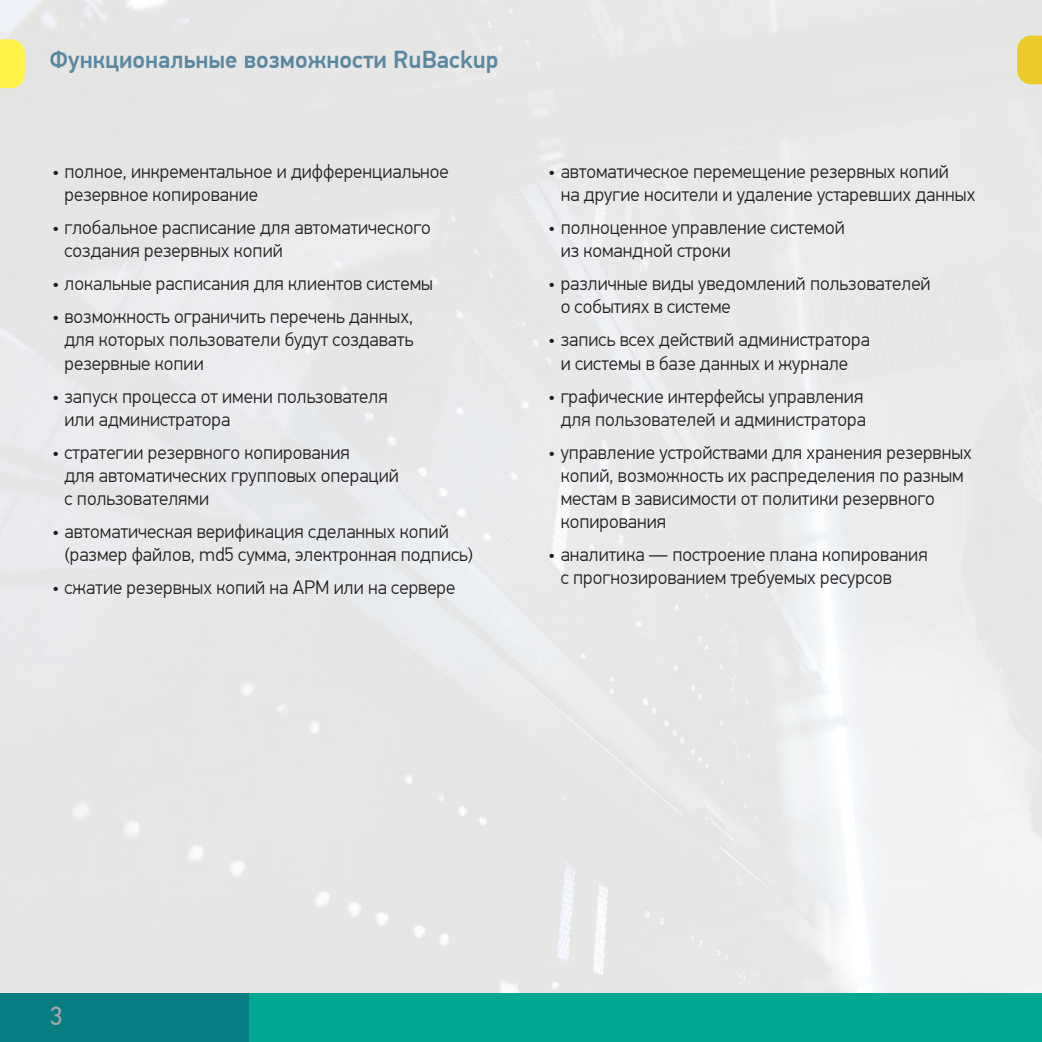
<style>
.page{position:relative;width:1042px;height:1042px;background:#fff}
.page>*{position:absolute;margin:0;border:0;box-sizing:border-box;transform-origin:0 0}
.t1{font:26.25px "PF Din Text Pro";color:#a8a9ad}
.t2{font:500 24.5px "PF Din Text Pro";color:#5b88a1}
.t3{font:300 19.25px/23.1px "PF Din Text Pro";color:#231f20}
</style>
<div class="page">
<div style="left:248px;top:992px;width:794px;height:50px;background:#00a891"></div>
<div style="left:0;top:992px;width:248px;height:50px;background:#077c83"></div>
<img style="left:0;top:992px;width:1042px;height:1px">
<svg style="left:0;top:39px;width:25px;height:49px"></svg>
<svg style="left:1017px;top:36px;width:25px;height:48px"></svg>
<p class="t2" style="left:50px;top:45px;width:450px">Функциональные возможности RuBackup</p>
<p class="t3" style="left:64px;top:160px;width:386px;text-indent:-12px">• полное, инкрементальное и дифференциальное резервное копирование</p>
<p class="t3" style="left:64px;top:216px;width:368px;text-indent:-12px">• глобальное расписание для автоматического создания резервных копий</p>
<p class="t3" style="left:52px;top:272px;width:382px">• локальные расписания для клиентов системы</p>
<p class="t3" style="left:64px;top:305px;width:350px;text-align:justify;text-indent:-12px">• возможность ограничить перечень данных, для которых пользователи будут создавать резервные копии</p>
<p class="t3" style="left:64px;top:385px;width:325px;text-indent:-12px">• запуск процесса от имени пользователя или администратора</p>
<p class="t3" style="left:64px;top:441px;width:336px;text-indent:-12px">• стратегии резервного копирования<br>для автоматических групповых операций с пользователями</p>
<p class="t3" style="left:64px;top:520px;width:410px;text-indent:-12px">• автоматическая верификация сделанных копий (размер файлов, md5 сумма, электронная подпись)</p>
<p class="t3" style="left:52px;top:576px;width:405px">• сжатие резервных копий на АРМ или на сервере</p>
<p class="t3" style="left:561px;top:160px;width:416px;text-indent:-12px">• автоматическое перемещение резервных копий<br>на другие носители и удаление устаревших данных</p>
<p class="t3" style="left:561px;top:216px;width:286px;text-indent:-12px">• полноценное управление системой из командной строки</p>
<p class="t3" style="left:561px;top:272px;width:371px;text-indent:-12px">• различные виды уведомлений пользователей о событиях в системе</p>
<p class="t3" style="left:548px;top:329px;width:323px;text-align:center">• запись всех действий администратора и системы в базе данных и журнале</p>
<p class="t3" style="left:548px;top:385px;width:319px;text-align:right">• графические интерфейсы управления для пользователей и администратора</p>
<p class="t3" style="left:561px;top:441px;width:413px;text-indent:-12px">• управление устройствами для хранения резервных копий, возможность их распределения по разным местам в зависимости от политики резервного копирования</p>
<p class="t3" style="left:561px;top:543px;width:368px;text-indent:-12px">• аналитика — построение плана копирования с прогнозированием требуемых ресурсов</p>
<h1 class="t1" style="left:50px;top:1000px;width:15px">3</h1>
</div>
